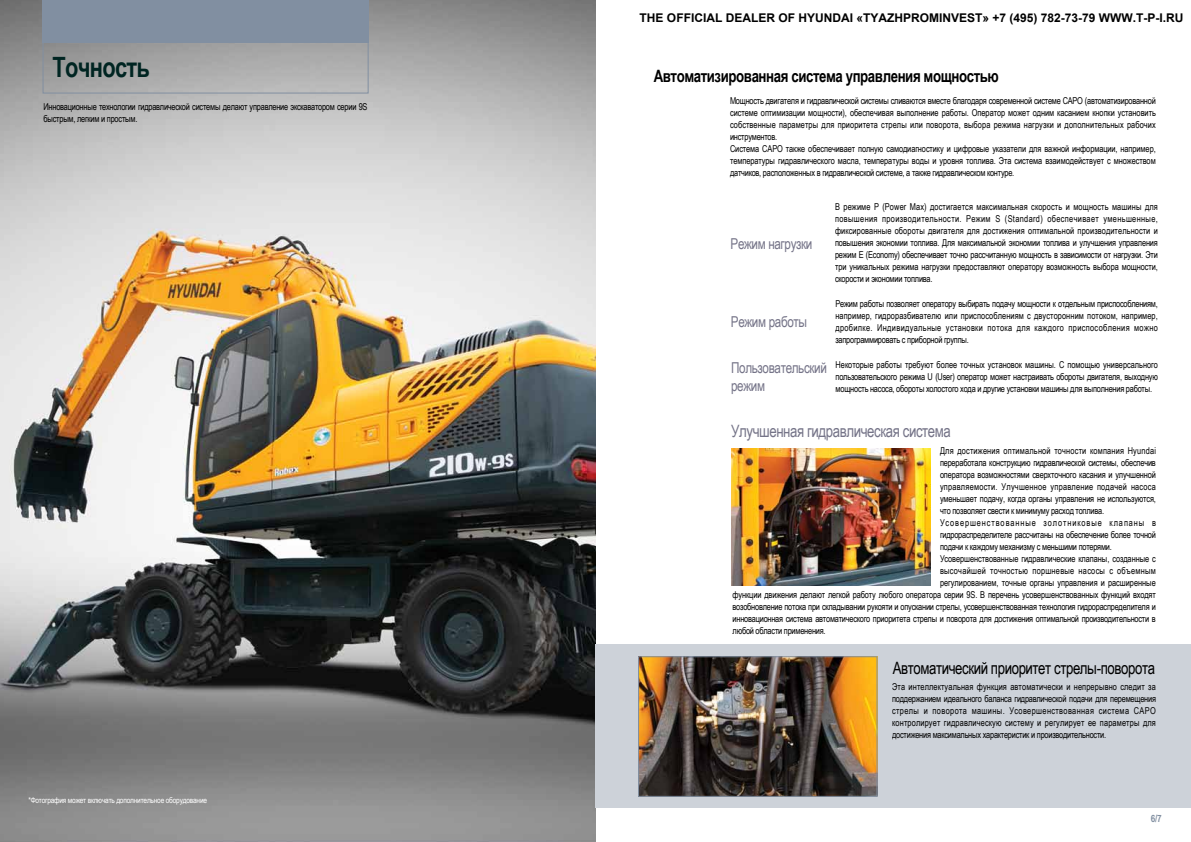
<style>
.page{position:relative;width:1191px;height:842px;background:#fff}
.page>*{position:absolute;margin:0;border:0;box-sizing:border-box;transform-origin:0 0}
.t1{font:700 28px "Arial Narrow";letter-spacing:-.025em;color:#002522;scale:.95 1}
.t2{font:700 17px "Arial Narrow";letter-spacing:-.025em;color:#000;scale:.95 1}
.t3{font:17px "Arial Narrow";letter-spacing:-.025em;color:#000;scale:.95 1}
.t4{font:17px "Arial Narrow";letter-spacing:-.025em;color:#757488;scale:.95 1}
.t5{font:15px/18px "Arial Narrow";letter-spacing:-.025em;color:#757488;scale:.95 1}
.t6{font:700 12px "Arial";color:#000}
.t7{font:700 10px "Arial Narrow";color:#818fa1}
.t8{font:9.5px/12px "Arial Narrow";letter-spacing:-.02em;color:#000;text-align:justify;scale:.95 1}
.t9{font:9.5px "Arial Narrow";color:#000;scale:.95 1}
.t10{font:9.5px "Arial Narrow";letter-spacing:.02em;color:#000;scale:.95 1}
.t11{font:9.5px "Arial Narrow";letter-spacing:.025em;color:#000;scale:.95 1}
.t12{font:9.5px "Arial Narrow";letter-spacing:.03em;color:#000;scale:.95 1}
.t13{font:9.5px "Arial Narrow";letter-spacing:.1em;color:#000;scale:.95 1}
.t14{font:8px "Arial Narrow";letter-spacing:-.025em;color:#fff}
</style>
<div class="page">
<img style="left:0;top:0;width:595px;height:842px">
<div style="left:595px;top:644px;width:596px;height:164px;background:#cdd2d9"></div>
<img style="left:731px;top:449px;width:199px;height:137px">
<img style="left:640px;top:658px;width:235px;height:137px">
<div style="left:638px;top:656px;width:239px;height:141px;border:1px solid #818fa1"></div>
<div style="left:43px;top:0;width:326px;height:94px;border:1px solid #818fa1"></div>
<div style="left:43px;top:0;width:326px;height:43px;background:#818fa1"></div>
<h1 class="t1" style="left:53px;top:46px;width:104px">Точность</h1>
<p class="t8" style="left:44px;top:101px;width:342px">Инновационные технологии гидравлической системы делают управление экскаватором серии 9S быстрым, легким и простым.</p>
<p class="t14" style="left:28px;top:794px;width:180px">*Фотография может включать дополнительное оборудование</p>
<p class="t6" style="left:639px;top:11px;width:545px">THE OFFICIAL DEALER OF HYUNDAI «TYAZHPROMINVEST» +7 (495) 782-73-79 WWW.T-P-I.RU</p>
<h2 class="t2" style="left:654px;top:63px;width:365px">Автоматизированная система управления мощностью</h2>
<p class="t8" style="left:730px;top:94px;width:450px;text-align:left">Мощность двигателя и гидравлической системы сливаются вместе благодаря современной системе CAPO (автоматизированной системе оптимизации мощности), обеспечивая выполнение работы. Оператор может одним касанием кнопки установить собственные параметры для приоритета стрелы или поворота, выбора режима нагрузки и дополнительных рабочих инструментов.<br>Система CAPO также обеспечивает полную самодиагностику и цифровые указатели для важной информации, например, температуры гидравлического масла, температуры воды и уровня топлива. Эта система взаимодействует с множеством датчиков, расположенных в гидравлической системе, а также гидравлическом контуре.</p>
<h3 class="t5" style="left:730px;top:234px;width:88px">Режим нагрузки</h3>
<h3 class="t5" style="left:731px;top:312px;width:82px">Режим работы</h3>
<h3 class="t5" style="left:731px;top:358px;width:102px">Пользовательский режим</h3>
<p class="t8" style="left:835px;top:200px;width:341px">В режиме P (Power Max) достигается максимальная скорость и мощность машины для повышения производительности. Режим S (Standard) обеспечивает уменьшенные, фиксированные обороты двигателя для достижения оптимальной производительности и повышения экономии топлива. Для максимальной экономии топлива и улучшения управления режим E (Economy) обеспечивает точно рассчитанную мощность в зависимости от нагрузки. Эти три уникальных режима нагрузки предоставляют оператору возможность выбора мощности, скорости и экономии топлива.</p>
<p class="t8" style="left:835px;top:297px;width:341px">Режим работы позволяет оператору выбирать подачу мощности к отдельным приспособлениям, например, гидроразбивателю или приспособлениям с двусторонним потоком, например, дробилке. Индивидуальные установки потока для каждого приспособления можно запрограммировать с приборной группы.</p>
<p class="t8" style="left:835px;top:359px;width:341px">Некоторые работы требуют более точных установок машины. С помощью универсального пользовательского режима U (User) оператор может настраивать обороты двигателя, выходную мощность насоса, обороты холостого хода и другие установки машины для выполнения работы.</p>
<h2 class="t4" style="left:731px;top:419px;width:233px">Улучшенная гидравлическая система</h2>
<p class="t10" style="left:940px;top:443px;width:229px">Для достижения оптимальной точности компания Hyundai</p>
<p class="t8" style="left:940px;top:456px;width:229px">переработала конструкцию гидравлической системы, обеспечив</p>
<p class="t8" style="left:940px;top:468px;width:229px">оператора возможностями сверхточного касания и улучшенной</p>
<p class="t11" style="left:940px;top:479px;width:229px">управляемости. Улучшенное управление подачей насоса</p>
<p class="t8" style="left:940px;top:492px;width:229px">уменьшает подачу, когда органы управления не используются,</p>
<p class="t8" style="left:940px;top:504px;width:174px">что позволяет свести к минимуму расход топлива.</p>
<p class="t13" style="left:940px;top:515px;width:229px">Усовершенствованные золотниковые клапаны в</p>
<p class="t8" style="left:940px;top:528px;width:229px">гидрораспределителе рассчитаны на обеспечение более точной</p>
<p class="t8" style="left:940px;top:540px;width:182px">подачи к каждому механизму с меньшими потерями.</p>
<p class="t8" style="left:940px;top:552px;width:229px">Усовершенствованные гидравлические клапаны, созданные с</p>
<p class="t12" style="left:940px;top:563px;width:229px">высочайшей точностью поршневые насосы с объемным</p>
<p class="t9" style="left:940px;top:575px;width:229px">регулированием, точные органы управления и расширенные</p>
<p class="t8" style="left:732px;top:588px;width:447px">функции движения делают легкой работу любого оператора серии 9S. В перечень усовершенствованных функций входят</p>
<p class="t8" style="left:732px;top:600px;width:447px">возобновление потока при складывании рукояти и опускании стрелы, усовершенствованная технология гидрораспределителя и</p>
<p class="t8" style="left:732px;top:612px;width:447px">инновационная система автоматического приоритета стрелы и поворота для достижения оптимальной производительности в</p>
<p class="t8" style="left:732px;top:624px;width:99px">любой области применения.</p>
<h2 class="t3" style="left:892px;top:655px;width:278px">Автоматический приоритет стрелы-поворота</h2>
<p class="t8" style="left:892px;top:681px;width:279px">Эта интеллектуальная функция автоматически и непрерывно следит за поддержанием идеального баланса гидравлической подачи для перемещения стрелы и поворота машины. Усовершенствованная система CAPO контролирует гидравлическую систему и регулирует ее параметры для достижения максимальных характеристик и производительности.</p>
<p class="t7" style="left:1150px;top:811px;width:12px">6/7</p>
</div>
